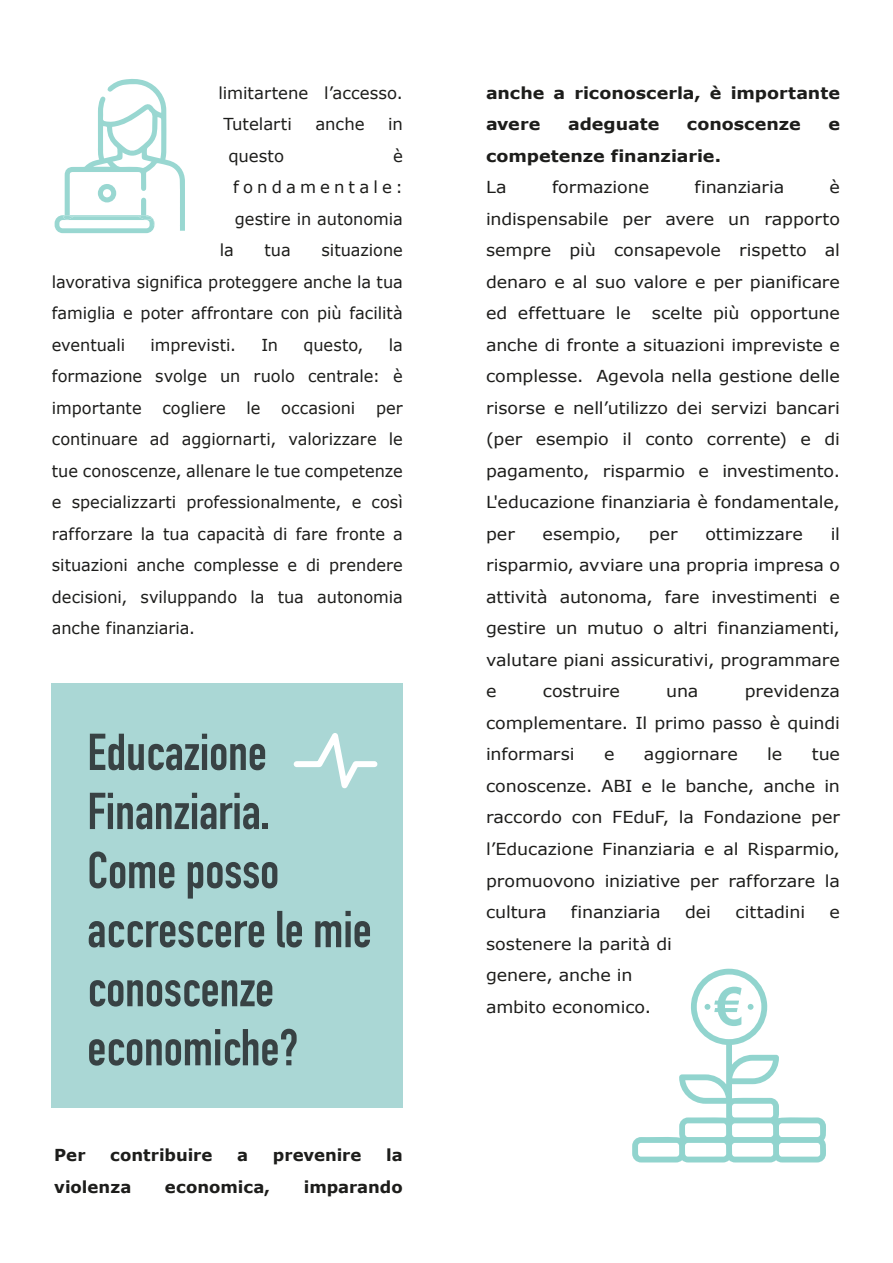
<style>
.page{position:relative;width:893px;height:1263px;background:#fff}
.page>*{position:absolute;margin:0;border:0;box-sizing:border-box;transform-origin:0 0}
.t1{font:700 69.3px "Arial";color:#fff;scale:.95 1}
.t2{font:700 53.25px "Arial";color:#49b8ae;scale:.95 1}
.t3{font:700 51px/59.1px "DIN Condensed";color:#384244}
.t4{font:16.5px/31.5px "Verdana";letter-spacing:-.005em;color:#1d1d1b;text-align:justify;scale:1.06 1}
.t5{font:16.5px/31.5px "Verdana";letter-spacing:-.005em;color:#1d1d1b;text-align:justify}
.t6{font:700 16.5px/31.5px "Verdana";color:#1d1d1b;scale:1.06 1}
.t7{font:700 16.5px "Verdana";color:#1d1d1b}
.t8{font:16.5px "Verdana";letter-spacing:.25em;color:#1d1d1b}
</style>
<div class="page">
<svg style="left:55px;top:79px;width:130px;height:154px"></svg>
<div style="left:52px;top:684px;width:351px;height:424px;background:#aad7d5"></div>
<svg style="left:293px;top:733px;width:85px;height:56px"></svg>
<svg style="left:632px;top:969px;width:194px;height:193px"></svg>
<p class="t5" style="left:223px;top:77px;width:181px;text-indent:-5px">limitartene l’accesso.<br>Tutelarti</p>
<p class="t5" style="left:315px;top:109px;width:51px">anche</p>
<p class="t5" style="left:388px;top:109px;width:16px">in</p>
<p class="t5" style="left:228px;top:140px;width:57px">questo</p>
<p class="t5" style="left:393px;top:140px;width:11px">è</p>
<p class="t8" style="left:233px;top:177px;width:171px">fondamentale:</p>
<p class="t5" style="left:235px;top:203px;width:169px">gestire in autonomia</p>
<p class="t5" style="left:220px;top:235px;width:16px">la</p>
<p class="t5" style="left:264px;top:235px;width:28px">tua</p>
<p class="t5" style="left:52px;top:235px;width:352px;text-indent:270px">situazione lavorativa significa proteggere anche la tua famiglia e poter affrontare con più facilità eventuali</p>
<p class="t5" style="left:52px;top:329px;width:352px;text-indent:337px">la formazione svolge un ruolo centrale: è importante</p>
<p class="t5" style="left:151px;top:329px;width:87px">imprevisti.</p>
<p class="t5" style="left:261px;top:329px;width:18px">In</p>
<p class="t5" style="left:303px;top:329px;width:62px">questo,</p>
<p class="t5" style="left:162px;top:392px;width:65px">cogliere</p>
<p class="t5" style="left:247px;top:392px;width:16px">le</p>
<p class="t5" style="left:281px;top:392px;width:76px">occasioni</p>
<p class="t5" style="left:52px;top:392px;width:353px;text-indent:324px">per continuare ad aggiornarti, valorizzare le tue conoscenze, allenare le tue competenze e specializzarti professionalmente, e così rafforzare la tua capacità di fare fronte a situazioni anche complesse e di prendere decisioni, sviluppando la tua autonomia anche finanziaria.</p>
<h3 class="t3" style="left:87px;top:722px;width:286px">Educazione<br>Finanziaria.<br>Come posso accrescere le mie conoscenze economiche?</h3>
<p class="t7" style="left:54px;top:1144px;width:33px">Per</p>
<p class="t7" style="left:110px;top:1144px;width:104px">contribuire</p>
<p class="t7" style="left:237px;top:1144px;width:13px">a</p>
<p class="t7" style="left:273px;top:1144px;width:90px">prevenire</p>
<p class="t7" style="left:386px;top:1144px;width:18px">la</p>
<p class="t7" style="left:54px;top:1176px;width:79px">violenza</p>
<p class="t7" style="left:165px;top:1176px;width:107px">economica,</p>
<p class="t7" style="left:304px;top:1176px;width:100px">imparando</p>
<p class="t6" style="left:486px;top:77px;width:335px">anche a riconoscerla, è importante avere</p>
<p class="t6" style="left:568px;top:109px;width:88px">adeguate</p>
<p class="t6" style="left:687px;top:109px;width:109px">conoscenze</p>
<p class="t6" style="left:828px;top:109px;width:12px">e</p>
<p class="t6" style="left:486px;top:140px;width:223px">competenze finanziarie.</p>
<p class="t4" style="left:486px;top:172px;width:21px">La</p>
<p class="t4" style="left:552px;top:172px;width:93px">formazione</p>
<p class="t4" style="left:694px;top:172px;width:86px">finanziaria</p>
<p class="t4" style="left:486px;top:172px;width:335px;text-indent:344px">è indispensabile per avere un rapporto sempre più consapevole rispetto al denaro e al suo valore e per pianificare ed effettuare le</p>
<p class="t4" style="left:486px;top:298px;width:335px;text-indent:166px">scelte più opportune anche di fronte a situazioni impreviste e complesse. Agevola nella gestione delle risorse e nell’utilizzo dei servizi bancari (per esempio il conto corrente) e di pagamento, risparmio e investimento.<br>L'educazione finanziaria è fondamentale, per</p>
<p class="t4" style="left:486px;top:518px;width:335px;text-indent:345px">il risparmio, avviare una propria impresa o attività autonoma, fare investimenti e gestire un mutuo o altri finanziamenti, valutare piani assicurativi, programmare e</p>
<p class="t4" style="left:543px;top:518px;width:76px">esempio,</p>
<p class="t4" style="left:649px;top:518px;width:29px">per</p>
<p class="t4" style="left:705px;top:518px;width:93px">ottimizzare</p>
<p class="t4" style="left:486px;top:676px;width:335px;text-indent:259px">previdenza complementare. Il primo passo è quindi informarsi</p>
<p class="t4" style="left:543px;top:676px;width:74px">costruire</p>
<p class="t4" style="left:666px;top:676px;width:32px">una</p>
<p class="t4" style="left:604px;top:739px;width:11px">e</p>
<p class="t4" style="left:644px;top:739px;width:90px">aggiornare</p>
<p class="t4" style="left:767px;top:739px;width:16px">le</p>
<p class="t4" style="left:486px;top:739px;width:335px;text-indent:326px">tue conoscenze. ABI e le banche, anche in raccordo con FEduF, la Fondazione per l’Educazione Finanziaria e al Risparmio, promuovono iniziative per rafforzare la cultura</p>
<p class="t4" style="left:571px;top:896px;width:86px">finanziaria</p>
<p class="t4" style="left:685px;top:896px;width:26px">dei</p>
<p class="t4" style="left:735px;top:896px;width:67px">cittadini</p>
<p class="t4" style="left:830px;top:896px;width:11px">e</p>
<p class="t4" style="left:486px;top:928px;width:177px;text-align:left">sostenere la parità di genere, anche in ambito economico.</p>
<h1 class="t1" style="left:695px;top:941px;width:40px">€</h1>
<h2 class="t2" style="left:715px;top:972px;width:31px">€</h2>
</div>
